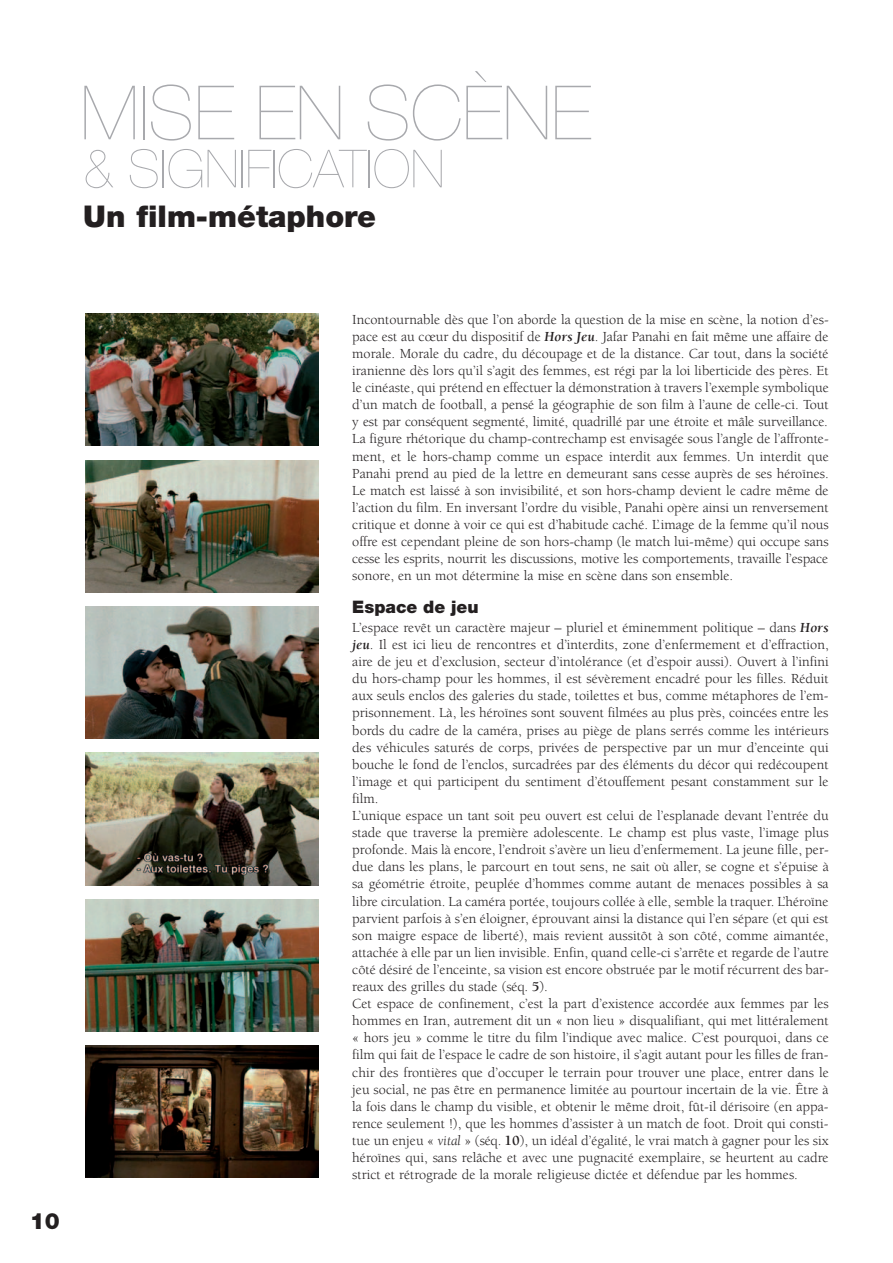
<style>
.page{position:relative;width:893px;height:1263px;background:#fff}
.page>*{position:absolute;margin:0;border:0;box-sizing:border-box;transform-origin:0 0}
.t1{font:200 75px "Helvetica Neue";color:#a8a9ad}
.t2{font:200 52.5px "Helvetica Neue";color:#a8a9ad}
.t3{font:900 30px "Helvetica Neue";color:#231f20}
.t4{font:900 22.5px "Helvetica Neue";color:#231f20}
.t5{font:900 17.25px "Helvetica Neue";color:#231f20}
.t6{font:14.25px/17.1px "Berkeley";color:#231f20;text-align:justify}
.s1{font-weight:700;font-style:italic}
.s2{font-weight:700}
.s3{font-style:italic}
</style>
<div class="page">
<img style="left:85px;top:314px;width:234px;height:132px">
<img style="left:85px;top:460px;width:234px;height:132px">
<img style="left:85px;top:606px;width:234px;height:133px">
<img style="left:85px;top:753px;width:234px;height:132px">
<img style="left:85px;top:899px;width:234px;height:132px">
<img style="left:85px;top:1046px;width:234px;height:132px">
<h1 class="t1" style="left:80px;top:86px;width:513px">MISE EN SCÈNE</h1>
<h2 class="t2" style="left:83px;top:150px;width:363px">&amp; SIGNIFICATION</h2>
<h3 class="t3" style="left:83px;top:205px;width:294px">Un film-métaphore</h3>
<h3 class="t4" style="left:30px;top:1212px;width:32px">10</h3>
<p class="t6" style="left:352px;top:312px;width:478px">Incontournable dès que l’on aborde la question de la mise en scène, la notion d’es&shy;pace est au cœur du dispositif de <span class="s1">Hors Jeu</span>. Jafar Panahi en fait même une affaire de morale. Morale du cadre, du découpage et de la distance. Car tout, dans la société iranienne dès lors qu’il s’agit des femmes, est régi par la loi liberticide des pères. Et le cinéaste, qui prétend en effectuer la démonstration à travers l’exemple symbolique d’un match de football, a pensé la géographie de son film à l’aune de celle-ci. Tout y est par conséquent segmenté, limité, quadrillé par une étroite et mâle surveillance.<br>La figure rhétorique du champ-contrechamp est envisagée sous l’angle de l’affronte&shy;ment, et le hors-champ comme un espace interdit aux femmes. Un interdit que Panahi prend au pied de la lettre en demeurant sans cesse auprès de ses héroïnes.<br>Le match est laissé à son invisibilité, et son hors-champ devient le cadre même de l’action du film. En inversant l’ordre du visible, Panahi opère ainsi un renversement critique et donne à voir ce qui est d’habitude caché. L’image de la femme qu’il nous offre est cependant pleine de son hors-champ (le match lui-même) qui occupe sans cesse les esprits, nourrit les discussions, motive les comportements, travaille l’espace sonore, en un mot détermine la mise en scène dans son ensemble.</p>
<p class="t5" style="left:352px;top:601px;width:128px">Espace de jeu</p>
<p class="t6" style="left:352px;top:620px;width:478px;text-align:left">L’espace revêt un caractère majeur – pluriel et éminemment politique – dans <span class="s1">Hors jeu</span>. Il est ici lieu de rencontres et d’interdits, zone d’enfermement et d’effraction, aire de jeu et d’exclusion, secteur d’intolérance (et d’espoir aussi). Ouvert à l’infini du hors-champ pour les hommes, il est sévèrement encadré pour les filles. Réduit aux seuls enclos des galeries du stade, toilettes et bus, comme métaphores de l’em&shy;prisonnement. Là, les héroïnes sont souvent filmées au plus près, coincées entre les bords du cadre de la caméra, prises au piège de plans serrés comme les intérieurs des véhicules saturés de corps, privées de perspective par un mur d’enceinte qui bouche le fond de l’enclos, surcadrées par des éléments du décor qui redécoupent l’image et qui participent du sentiment d’étouffement pesant constamment sur le film.<br>L’unique espace un tant soit peu ouvert est celui de l’esplanade devant l’entrée du stade que traverse la première adolescente. Le champ est plus vaste, l’image plus profonde. Mais là encore, l’endroit s’avère un lieu d’enfermement. La jeune fille, per&shy;due dans les plans, le parcourt en tout sens, ne sait où aller, se cogne et s’épuise à sa géométrie étroite, peuplée d’hommes comme autant de menaces possibles à sa libre circulation. La caméra portée, toujours collée à elle, semble la traquer. L’héroïne parvient parfois à s’en éloigner, éprouvant ainsi la distance qui l’en sépare (et qui est son maigre espace de liberté), mais revient aussitôt à son côté, comme aimantée, attachée à elle par un lien invisible. Enfin, quand celle-ci s’arrête et regarde de l’autre côté désiré de l’enceinte, sa vision est encore obstruée par le motif récurrent des bar&shy;reaux des grilles du stade (séq. <span class="s2">5</span>).<br>Cet espace de confinement, c’est la part d’existence accordée aux femmes par les hommes en Iran, autrement dit un « non lieu » disqualifiant, qui met littéralement « hors jeu » comme le titre du film l’indique avec malice. C’est pourquoi, dans ce film qui fait de l’espace le cadre de son histoire, il s’agit autant pour les filles de fran&shy;chir des frontières que d’occuper le terrain pour trouver une place, entrer dans le jeu social, ne pas être en permanence limitée au pourtour incertain de la vie. Être à la fois dans le champ du visible, et obtenir le même droit, fût-il dérisoire (en appa&shy;rence seulement !), que les hommes d’assister à un match de foot. Droit qui consti&shy;tue un enjeu « <span class="s3">vital</span> » (séq. <span class="s2">10</span>), un idéal d’égalité, le vrai match à gagner pour les six héroïnes qui, sans relâche et avec une pugnacité exemplaire, se heurtent au cadre strict et rétrograde de la morale religieuse dictée et défendue par les hommes.</p>
</div>
